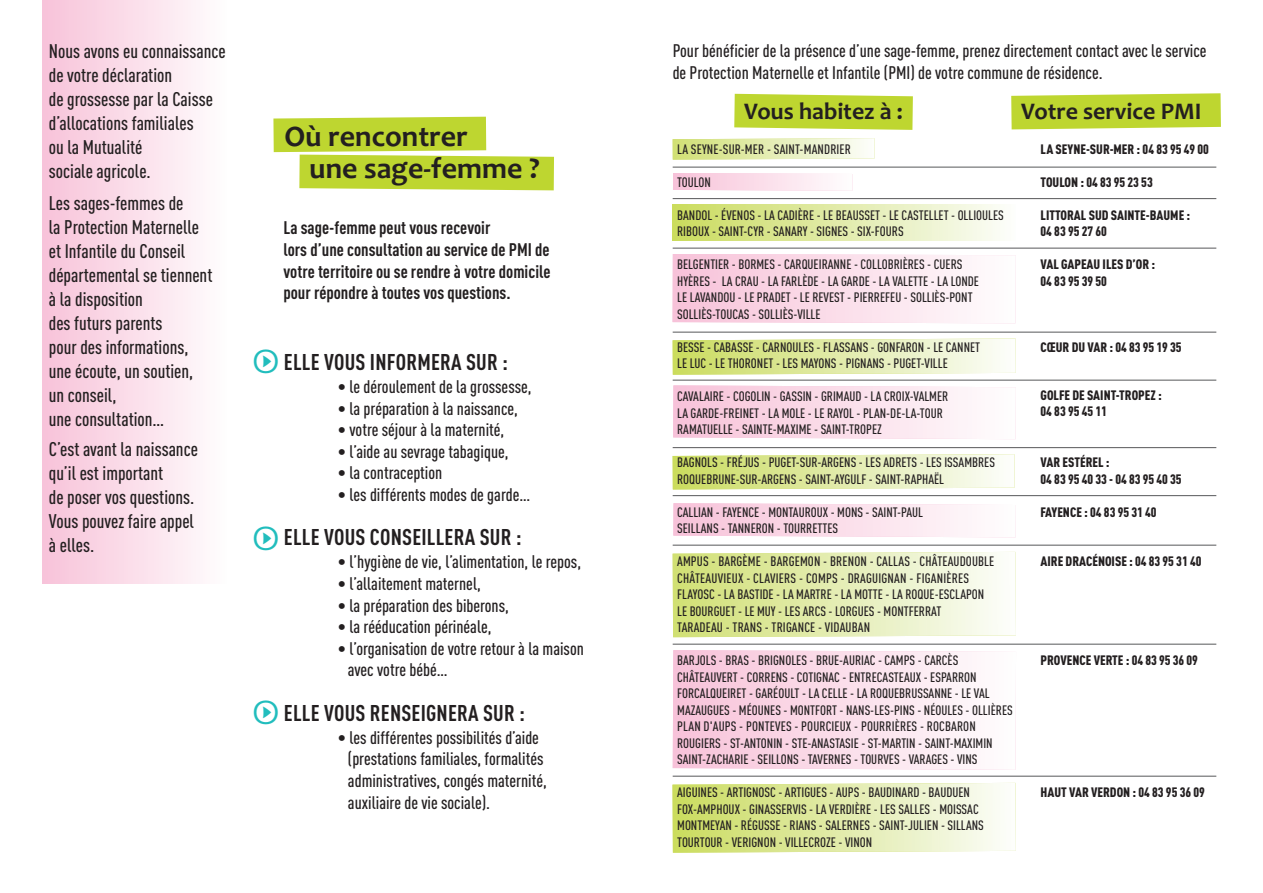
<style>
.page{position:relative;width:1263px;height:893px;background:#fff}
.page>*{position:absolute;margin:0;border:0;box-sizing:border-box;transform-origin:0 0}
.t1{font:700 30px/31.5px "Candara";color:#231f20}
.t2{font:27px "Bienvenue Picto";color:#21bdbd}
.t3{font:700 24px "Candara";color:#231f20}
.t4{font:700 22.5px "DIN Cond";letter-spacing:.01em;color:#231f20}
.t5{font:500 19.5px/24px "DIN Cond";color:#231f20}
.t6{font:500 18px/21.6px "DIN Cond";color:#231f20}
.t7{font:700 18px/21.6px "DIN Cond";color:#231f20}
.t8{font:500 13.5px/16.5px "DIN Cond";color:#231f20}
.t9{font:900 13.5px/16.5px "DIN Cond";color:#231f20}
</style>
<div class="page">
<svg style="left:673px;top:138px;width:201px;height:22px;background:#e6eeb9"></svg>
<svg style="left:673px;top:173px;width:179px;height:18px"></svg>
<div style="left:673px;top:205px;width:343px;height:35px;background:linear-gradient(to right,#cadb5f,#fbfdfb)"></div>
<svg style="left:673px;top:254px;width:343px;height:69px"></svg>
<svg style="left:673px;top:339px;width:343px;height:36px;background:#e3ecaf"></svg>
<svg style="left:673px;top:385px;width:343px;height:54px"></svg>
<svg style="left:673px;top:454px;width:341px;height:35px;background:#e3ecaf"></svg>
<svg style="left:673px;top:503px;width:343px;height:34px"></svg>
<svg style="left:673px;top:552px;width:343px;height:85px;background:#e5eeb6"></svg>
<svg style="left:673px;top:650px;width:343px;height:120px"></svg>
<svg style="left:672px;top:783px;width:344px;height:70px;background:#e3ecae"></svg>
<svg style="left:273px;top:117px;width:281px;height:73px"></svg>
<svg style="left:734px;top:94px;width:179px;height:36px;background:#c2d83e"></svg>
<svg style="left:1011px;top:93px;width:210px;height:36px;background:#c2d83e"></svg>
<hr style="left:673px;top:167px;width:543px;height:1px;background:#57585a">
<hr style="left:673px;top:198px;width:543px;height:1px;background:#57585a">
<hr style="left:673px;top:248px;width:543px;height:1px;background:#57585a">
<hr style="left:673px;top:332px;width:543px;height:1px;background:#57585a">
<hr style="left:673px;top:380px;width:543px;height:1px;background:#57585a">
<hr style="left:673px;top:447px;width:543px;height:1px;background:#57585a">
<hr style="left:673px;top:495px;width:543px;height:1px;background:#57585a">
<hr style="left:673px;top:545px;width:543px;height:1px;background:#57585a">
<hr style="left:673px;top:644px;width:543px;height:1px;background:#57585a">
<hr style="left:673px;top:776px;width:543px;height:1px;background:#57585a">
<h3 class="t5" style="left:49px;top:41px;width:178px">Nous avons eu connaissance de votre déclaration<br>de grossesse par la Caisse d’allocations familiales<br>ou la Mutualité<br>sociale agricole.</h3>
<h3 class="t5" style="left:49px;top:193px;width:165px">Les sages-femmes de<br>la Protection Maternelle et Infantile du Conseil départemental se tiennent à la disposition<br>des futurs parents<br>pour des informations, une écoute, un soutien, un conseil,<br>une consultation…</h3>
<h3 class="t5" style="left:49px;top:439px;width:151px">C’est avant la naissance qu’il est important<br>de poser vos questions.<br>Vous pouvez faire appel à elles.</h3>
<h1 class="t1" style="left:310px;top:120px;width:231px;text-indent:-25px">Où rencontrer<br>une sage-femme ?</h1>
<h3 class="t7" style="left:283px;top:219px;width:269px">La sage-femme peut vous recevoir<br>lors d’une consultation au service de PMI de votre territoire ou se rendre à votre domicile pour répondre à toutes vos questions.</h3>
<h2 class="t2" style="left:254px;top:346px;width:26px">S</h2>
<h3 class="t4" style="left:284px;top:354px;width:226px">ELLE VOUS INFORMERA SUR :</h3>
<h3 class="t6" style="left:338px;top:378px;width:195px">• le déroulement de la grossesse,</h3>
<h3 class="t6" style="left:338px;top:399px;width:181px">• la préparation à la naissance,</h3>
<h3 class="t6" style="left:338px;top:421px;width:168px">• votre séjour à la maternité,</h3>
<h3 class="t6" style="left:338px;top:442px;width:172px">• l’aide au sevrage tabagique,</h3>
<h3 class="t6" style="left:338px;top:464px;width:106px">• la contraception</h3>
<h3 class="t6" style="left:338px;top:486px;width:194px">• les différents modes de garde…</h3>
<h3 class="t4" style="left:284px;top:529px;width:239px">ELLE VOUS CONSEILLERA SUR :</h3>
<h3 class="t6" style="left:338px;top:553px;width:245px">• l’hygiène de vie, l’alimentation, le repos,</h3>
<h3 class="t6" style="left:338px;top:575px;width:144px">• l’allaitement maternel,</h3>
<h3 class="t6" style="left:338px;top:596px;width:172px">• la préparation des biberons,</h3>
<h3 class="t6" style="left:338px;top:618px;width:155px">• la rééducation périnéale,</h3>
<h3 class="t6" style="left:348px;top:639px;width:237px;text-indent:-10px">• l’organisation de votre retour à la maison avec votre bébé…</h3>
<h3 class="t4" style="left:284px;top:704px;width:243px">ELLE VOUS RENSEIGNERA SUR :</h3>
<h3 class="t6" style="left:348px;top:728px;width:200px;text-indent:-10px">• les différentes possibilités d’aide (prestations familiales, formalités administratives, congés maternité, auxiliaire de vie sociale).</h3>
<h2 class="t2" style="left:254px;top:523px;width:26px">S</h2>
<h2 class="t2" style="left:254px;top:697px;width:26px">S</h2>
<h3 class="t6" style="left:673px;top:42px;width:535px">Pour bénéficier de la présence d’une sage-femme, prenez directement contact avec le service de Protection Maternelle et Infantile (PMI) de votre commune de résidence.</h3>
<h3 class="t3" style="left:744px;top:97px;width:160px">Vous habitez à :</h3>
<h3 class="t3" style="left:1021px;top:96px;width:182px">Votre service PMI</h3>
<p class="t8" style="left:677px;top:142px;width:175px">LA SEYNE-SUR-MER - SAINT-MANDRIER</p>
<p class="t8" style="left:677px;top:175px;width:35px">TOULON</p>
<p class="t8" style="left:677px;top:208px;width:328px">BANDOL - ÉVENOS - LA CADIÈRE - LE BEAUSSET - LE CASTELLET - OLLIOULES<br>RIBOUX - SAINT-CYR - SANARY - SIGNES - SIX-FOURS</p>
<p class="t8" style="left:677px;top:257px;width:303px">BELGENTIER - BORMES - CARQUEIRANNE - COLLOBRIÈRES - CUERS HYÈRES - LA CRAU - LA FARLÈDE - LA GARDE - LA VALETTE - LA LONDE LE LAVANDOU - LE PRADET - LE REVEST - PIERREFEU - SOLLIÈS-PONT SOLLIÈS-TOUCAS - SOLLIÈS-VILLE</p>
<p class="t8" style="left:677px;top:340px;width:305px">BESSE - CABASSE - CARNOULES - FLASSANS - GONFARON - LE CANNET<br>LE LUC - LE THORONET - LES MAYONS - PIGNANS - PUGET-VILLE</p>
<p class="t8" style="left:677px;top:389px;width:273px">CAVALAIRE - COGOLIN - GASSIN - GRIMAUD - LA CROIX-VALMER<br>LA GARDE-FREINET - LA MOLE - LE RAYOL - PLAN-DE-LA-TOUR<br>RAMATUELLE - SAINTE-MAXIME - SAINT-TROPEZ</p>
<p class="t8" style="left:677px;top:455px;width:319px">BAGNOLS - FRÉJUS - PUGET-SUR-ARGENS - LES ADRETS - LES ISSAMBRES<br>ROQUEBRUNE-SUR-ARGENS - SAINT-AYGULF - SAINT-RAPHAËL</p>
<p class="t8" style="left:677px;top:505px;width:247px">CALLIAN - FAYENCE - MONTAUROUX - MONS - SAINT-PAUL<br>SEILLANS - TANNERON - TOURRETTES</p>
<p class="t8" style="left:677px;top:554px;width:319px">AMPUS - BARGÈME - BARGEMON - BRENON - CALLAS - CHÂTEAUDOUBLE CHÂTEAUVIEUX - CLAVIERS - COMPS - DRAGUIGNAN - FIGANIÈRES FLAYOSC - LA BASTIDE - LA MARTRE - LA MOTTE - LA ROQUE-ESCLAPON LE BOURGUET - LE MUY - LES ARCS - LORGUES - MONTFERRAT<br>TARADEAU - TRANS - TRIGANCE - VIDAUBAN</p>
<p class="t8" style="left:677px;top:653px;width:337px">BARJOLS - BRAS - BRIGNOLES - BRUE-AURIAC - CAMPS - CARCÈS CHÂTEAUVERT - CORRENS - COTIGNAC - ENTRECASTEAUX - ESPARRON FORCALQUEIRET - GARÉOULT - LA CELLE - LA ROQUEBRUSSANNE - LE VAL MAZAUGUES - MÉOUNES - MONTFORT - NANS-LES-PINS - NÉOULES - OLLIÈRES PLAN D'AUPS - PONTEVES - POURCIEUX - POURRIÈRES - ROCBARON ROUGIERS - ST-ANTONIN - STE-ANASTASIE - ST-MARTIN - SAINT-MAXIMIN SAINT-ZACHARIE - SEILLONS - TAVERNES - TOURVES - VARAGES - VINS</p>
<p class="t8" style="left:677px;top:785px;width:308px">AIGUINES - ARTIGNOSC - ARTIGUES - AUPS - BAUDINARD - BAUDUEN FOX-AMPHOUX - GINASSERVIS - LA VERDIÈRE - LES SALLES - MOISSAC MONTMEYAN - RÉGUSSE - RIANS - SALERNES - SAINT-JULIEN - SILLANS TOURTOUR - VERIGNON - VILLECROZE - VINON</p>
<p class="t9" style="left:1040px;top:142px;width:170px">LA SEYNE-SUR-MER : 04 83 95 49 00</p>
<p class="t9" style="left:1040px;top:175px;width:114px">TOULON : 04 83 95 23 53</p>
<p class="t9" style="left:1040px;top:208px;width:151px">LITTORAL SUD SAINTE-BAUME :<br>04 83 95 27 60</p>
<p class="t9" style="left:1040px;top:257px;width:116px">VAL GAPEAU ILES D’OR :<br>04 83 95 39 50</p>
<p class="t9" style="left:1040px;top:340px;width:143px">CŒUR DU VAR : 04 83 95 19 35</p>
<p class="t9" style="left:1040px;top:388px;width:123px">GOLFE DE SAINT-TROPEZ :<br>04 83 95 45 11</p>
<p class="t9" style="left:1040px;top:455px;width:142px">VAR ESTÉREL :<br>0483954033-0483954035</p>
<p class="t9" style="left:1040px;top:505px;width:117px">FAYENCE : 04 83 95 31 40</p>
<p class="t9" style="left:1040px;top:554px;width:162px">AIRE DRACÉNOISE : 04 83 95 31 40</p>
<p class="t9" style="left:1040px;top:653px;width:159px">PROVENCE VERTE : 04 83 95 36 09</p>
<p class="t9" style="left:1040px;top:785px;width:166px">HAUT VAR VERDON : 04 83 95 36 09</p>
</div>
